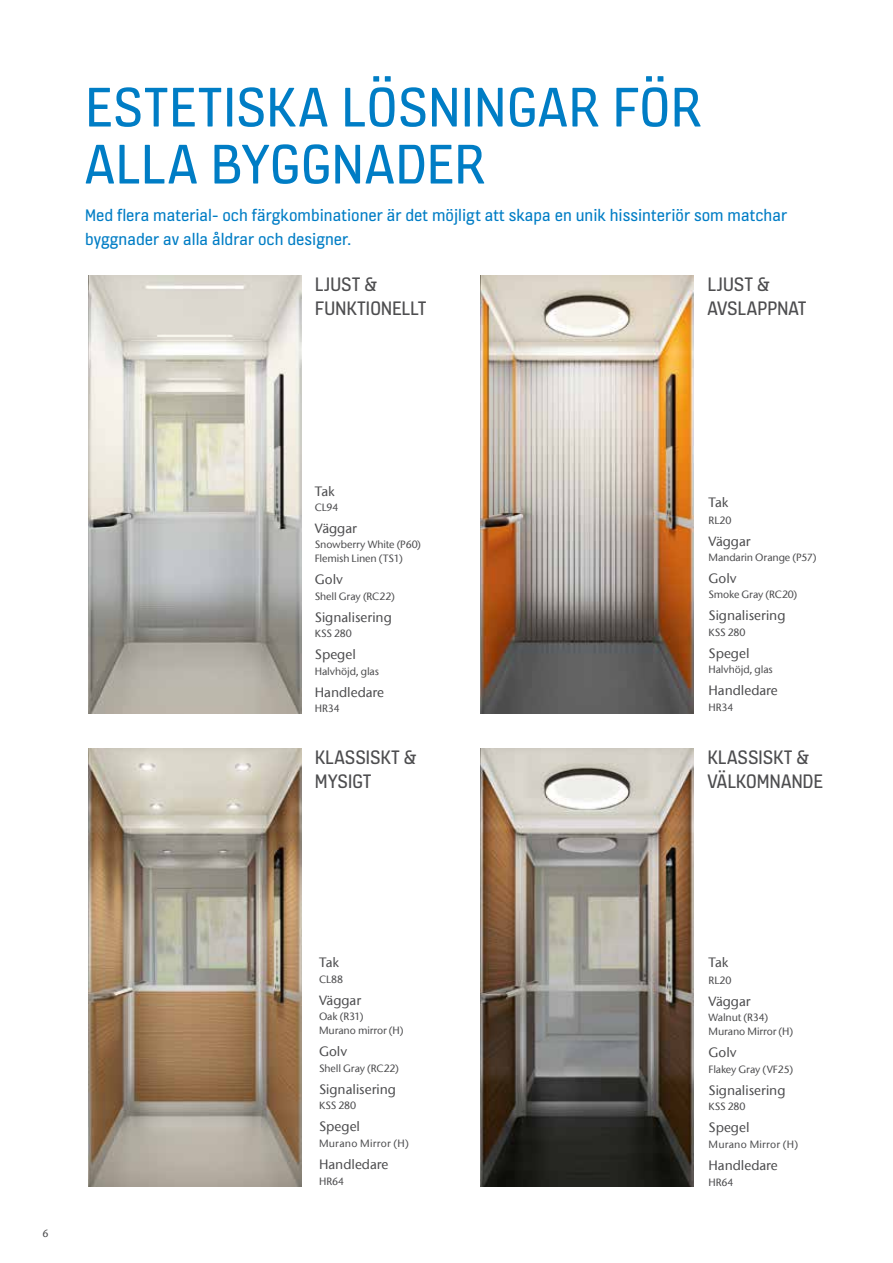
<style>
.page{position:relative;width:893px;height:1263px;background:#fff}
.page>*{position:absolute;margin:0;border:0;box-sizing:border-box;transform-origin:0 0}
.t1{font:60px/57px "KONE Information v 13";letter-spacing:.005em;color:#007dc5}
.t2{font:21px/24px "KONE Information v 13";letter-spacing:-.01em;color:#4d4d4f}
.t3{font:18px/24px "KONE Information v 13";color:#007dc5}
.t4{font:500 13.5px "ITC Stone Sans Com";color:#4d4d4f}
.t5{font:500 10.5px/14.1px "ITC Stone Sans Com";letter-spacing:-.01em;color:#4d4d4f}
.t6{font:500 10.5px "ITC Stone Sans Com";letter-spacing:.02em;color:#4d4d4f}
</style>
<div class="page">
<img style="left:88px;top:275px;width:214px;height:438px">
<img style="left:480px;top:275px;width:214px;height:438px">
<img style="left:88px;top:748px;width:214px;height:438px">
<img style="left:480px;top:748px;width:214px;height:438px">
<h1 class="t1" style="left:85px;top:76px;width:618px">ESTETISKA LÖSNINGAR FÖR<br>ALLA BYGGNADER</h1>
<h3 class="t3" style="left:85px;top:202px;width:703px">Med flera material- och färgkombinationer är det möjligt att skapa en unik hissinteriör som matchar byggnader av alla åldrar och designer.</h3>
<h2 class="t2" style="left:315px;top:272px;width:113px">LJUST &amp;<br>FUNKTIONELLT</h2>
<h2 class="t2" style="left:707px;top:272px;width:101px">LJUST &amp;<br>AVSLAPPNAT</h2>
<p class="t5" style="left:43px;top:1226px;width:8px">6</p>
<p class="t4" style="left:315px;top:483px;width:21px">Tak</p>
<p class="t5" style="left:315px;top:500px;width:25px">CL94</p>
<p class="t4" style="left:315px;top:520px;width:44px">Väggar</p>
<p class="t5" style="left:315px;top:537px;width:108px">Snowberry White (P60)<br>Flemish Linen (TS1)</p>
<p class="t4" style="left:315px;top:571px;width:30px">Golv</p>
<p class="t5" style="left:315px;top:589px;width:81px">Shell Gray (RC22)</p>
<p class="t4" style="left:315px;top:609px;width:78px">Signalisering</p>
<p class="t5" style="left:315px;top:626px;width:39px">KSS 280</p>
<p class="t4" style="left:315px;top:646px;width:43px">Spegel</p>
<p class="t5" style="left:315px;top:664px;width:66px">Halvhöjd, glas</p>
<p class="t4" style="left:315px;top:684px;width:71px">Handledare</p>
<p class="t5" style="left:315px;top:701px;width:27px">HR34</p>
<h2 class="t2" style="left:315px;top:745px;width:103px">KLASSISKT &amp;<br>MYSIGT</h2>
<p class="t4" style="left:319px;top:954px;width:21px">Tak</p>
<p class="t5" style="left:319px;top:972px;width:26px">CL88</p>
<p class="t4" style="left:319px;top:992px;width:44px">Väggar</p>
<p class="t5" style="left:319px;top:1009px;width:86px">Oak (R31)<br>Murano mirror (H)</p>
<p class="t4" style="left:319px;top:1043px;width:30px">Golv</p>
<p class="t5" style="left:319px;top:1061px;width:81px">Shell Gray (RC22)</p>
<p class="t4" style="left:319px;top:1081px;width:78px">Signalisering</p>
<p class="t5" style="left:319px;top:1098px;width:39px">KSS 280</p>
<p class="t4" style="left:319px;top:1118px;width:43px">Spegel</p>
<p class="t6" style="left:319px;top:1137px;width:91px">Murano Mirror (H)</p>
<p class="t4" style="left:319px;top:1156px;width:71px">Handledare</p>
<p class="t5" style="left:319px;top:1174px;width:26px">HR64</p>
<p class="t4" style="left:708px;top:494px;width:21px">Tak</p>
<p class="t5" style="left:708px;top:513px;width:24px">RL20</p>
<p class="t4" style="left:708px;top:533px;width:44px">Väggar</p>
<p class="t5" style="left:708px;top:550px;width:110px">Mandarin Orange (P57)</p>
<p class="t4" style="left:708px;top:570px;width:30px">Golv</p>
<p class="t5" style="left:708px;top:588px;width:90px">Smoke Gray (RC20)</p>
<p class="t4" style="left:708px;top:607px;width:78px">Signalisering</p>
<p class="t5" style="left:708px;top:625px;width:39px">KSS 280</p>
<p class="t4" style="left:708px;top:645px;width:43px">Spegel</p>
<p class="t5" style="left:708px;top:662px;width:66px">Halvhöjd, glas</p>
<p class="t4" style="left:708px;top:682px;width:71px">Handledare</p>
<p class="t5" style="left:708px;top:700px;width:27px">HR34</p>
<h2 class="t2" style="left:707px;top:745px;width:117px">KLASSISKT &amp;<br>VÄLKOMNANDE</h2>
<p class="t4" style="left:708px;top:954px;width:21px">Tak</p>
<p class="t5" style="left:708px;top:973px;width:24px">RL20</p>
<p class="t4" style="left:708px;top:993px;width:44px">Väggar</p>
<p class="t5" style="left:708px;top:1010px;width:86px">Walnut (R34)<br>Murano Mirror (H)</p>
<p class="t4" style="left:708px;top:1044px;width:30px">Golv</p>
<p class="t5" style="left:708px;top:1062px;width:86px">Flakey Gray (VF25)</p>
<p class="t4" style="left:708px;top:1082px;width:78px">Signalisering</p>
<p class="t5" style="left:708px;top:1099px;width:39px">KSS 280</p>
<p class="t4" style="left:708px;top:1119px;width:43px">Spegel</p>
<p class="t6" style="left:708px;top:1138px;width:91px">Murano Mirror (H)</p>
<p class="t4" style="left:708px;top:1157px;width:71px">Handledare</p>
<p class="t5" style="left:708px;top:1175px;width:26px">HR64</p>
</div>
